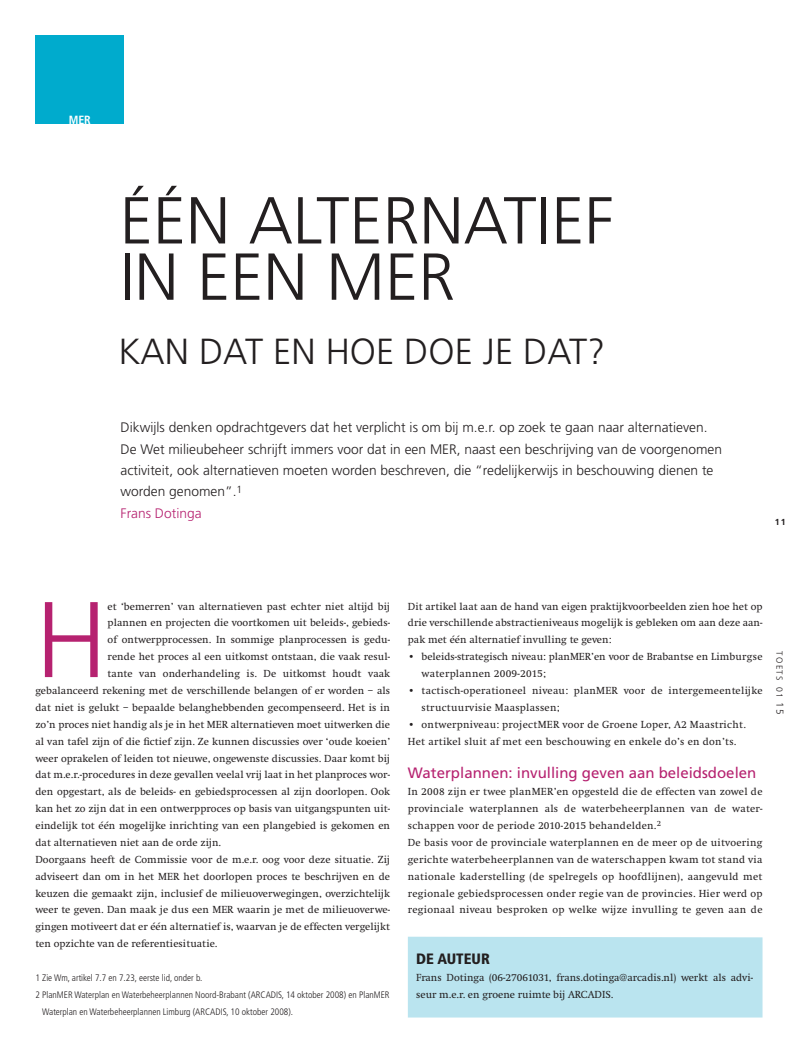
<style>
.page{position:relative;width:798px;height:1053px;background:#fff}
.page>*{position:absolute;margin:0;border:0;box-sizing:border-box;transform-origin:0 0}
._06_broodtekst_initi{font:300 107.38px "Frutiger";color:#b62270}
._02_Kop{font:300 66.25px "Frutiger";color:#231f20}
._01_chapeau{font:300 36.25px "Frutiger";color:#231f20}
._05_tussenkop{font:15px "Frutiger";color:#b62270}
._12_kaderkop{font:900 condensed 15px "Frutiger";color:#231f20}
._03_intro{font:300 13.75px/21.2px "Frutiger";color:#231f20}
._03_intro-2{font:300 13.75px "Frutiger";color:#b62270}
._00_rubriek{font:700 condensed 11.88px "Frutiger";color:#fff}
._06_broodtekst{font:10.62px/16.9px "Swift";letter-spacing:.025em;color:#231f20;text-align:justify}
._06_broodtekst_initi-2{font:10.62px "Swift";letter-spacing:.005em;color:#231f20}
._13_kadertekst{font:10.62px/16.9px "Swift";color:#231f20}
._06_broodtekst-2{font:10.62px/16.9px "Swift";color:#231f20}
._06_bijschrift{font:300 condensed 9.38px/16.9px "Frutiger";color:#231f20}
.t1{font:300 8.75px "Frutiger";letter-spacing:.14em;color:#231f20}
.t2{font:700 8.75px "Frutiger";color:#231f20}
.s1{font-size:10px}
</style>
<div class="page">
<div style="left:35px;top:35px;width:89px;height:89px;background:#00abcd"></div>
<div style="left:408px;top:936px;width:354px;height:81px;background:#bae4ef"></div>
<p class="_00_rubriek" style="left:69px;top:113px;width:24px">MER</p>
<p class="_02_Kop" style="left:120px;top:183px;width:495px">één alternatief</p>
<p class="_02_Kop" style="left:120px;top:239px;width:329px">in EEn MER</p>
<p class="_01_chapeau" style="left:118px;top:331px;width:216px">Kan date n hoedoe</p>
<p class="_01_chapeau" style="left:482px;top:331px;width:124px">jedat?</p>
<p class="_03_intro" style="left:120px;top:417px;width:602px">Dikwijls denken opdrachtgevers dat het verplicht is om bij m.e.r. op zoek te gaan naar alternatieven.<br>De Wet milieubeheer schrijft immers voor dat in een MER, naast een beschrijving van de voorgenomen activiteit, ook alternatieven moeten worden beschreven, die “redelijkerwijs in beschouwing dienen te worden genomen”.<sup>1</sup></p>
<p class="_03_intro-2" style="left:120px;top:505px;width:82px">Frans Dotinga</p>
<p class="t2" style="left:774px;top:517px;width:12px">11</p>
<p class="_06_broodtekst_initi" style="left:35px;top:579px;width:73px">H</p>
<p class="_06_broodtekst_initi-2" style="left:108px;top:600px;width:284px">et ‘bemerren’ van alternatieven past echter niet altijd bij</p>
<p class="_06_broodtekst_initi-2" style="left:108px;top:617px;width:284px">plannen en projecten die voortkomen uit beleids-, gebieds-</p>
<p class="_06_broodtekst_initi-2" style="left:108px;top:634px;width:284px">of ontwerpprocessen. In sommige planprocessen is gedu-</p>
<p class="_06_broodtekst_initi-2" style="left:108px;top:651px;width:284px">rende het proces al een uitkomst ontstaan, die vaak resul-</p>
<p class="_06_broodtekst_initi-2" style="left:108px;top:668px;width:284px">tante van onderhandeling is. De uitkomst houdt vaak</p>
<p class="_06_broodtekst_initi-2" style="left:35px;top:684px;width:356px">gebalanceerd rekening met de verschillende belangen of er worden – als</p>
<p class="_06_broodtekst_initi-2" style="left:35px;top:701px;width:356px">dat niet is gelukt – bepaalde belanghebbenden gecompenseerd. Het is in</p>
<p class="_06_broodtekst_initi-2" style="left:35px;top:718px;width:356px">zo’n proces niet handig als je in het MER alternatieven moet uitwerken die</p>
<p class="_06_broodtekst_initi-2" style="left:35px;top:735px;width:356px">al van tafel zijn of die fictief zijn. Ze kunnen discussies over ‘oude koeien’</p>
<p class="_06_broodtekst_initi-2" style="left:35px;top:752px;width:356px">weer oprakelen of leiden tot nieuwe, ongewenste discussies. Daar komt bij</p>
<p class="_06_broodtekst_initi-2" style="left:35px;top:769px;width:356px">dat m.e.r.-procedures in deze gevallen veelal vrij laat in het planproces wor-</p>
<p class="_06_broodtekst_initi-2" style="left:35px;top:786px;width:356px">den opgestart, als de beleids- en gebiedsprocessen al zijn doorlopen. Ook</p>
<p class="_06_broodtekst_initi-2" style="left:35px;top:803px;width:356px">kan het zo zijn dat in een ontwerpproces op basis van uitgangspunten uit-</p>
<p class="_06_broodtekst_initi-2" style="left:35px;top:819px;width:356px">eindelijk tot één mogelijke inrichting van een plangebied is gekomen en</p>
<p class="_06_broodtekst_initi-2" style="left:35px;top:836px;width:187px">dat alternatieven niet aan de orde zijn.</p>
<p class="_06_broodtekst" style="left:35px;top:851px;width:356px">Doorgaans heeft de Commissie voor de m.e.r. oog voor deze situatie. Zij adviseert dan om in het MER het doorlopen proces te beschrijven en de keuzen die gemaakt zijn, inclusief de milieuoverwegingen, overzichtelijk weer te geven. Dan maak je dus een MER waarin je met de milieuoverwe&shy;gingen motiveert dat er één alternatief is, waarvan je de effecten vergelijkt ten opzichte van de referentiesituatie.</p>
<p class="_06_bijschrift" style="left:35px;top:969px;width:168px">1 Zie Wm, artikel 7.7 en 7.23, eerste lid, onder b.</p>
<p class="_06_bijschrift" style="left:42px;top:986px;width:349px;text-indent:-7px">2 PlanMER Waterplan en Waterbeheerplannen Noord-Brabant (ARCADIS, 14 oktober 2008) en PlanMER<br>Waterplan en Waterbeheerplannen Limburg (ARCADIS, 10 oktober 2008).</p>
<p class="_06_broodtekst" style="left:407px;top:597px;width:356px">Dit artikel laat aan de hand van eigen praktijkvoorbeelden zien hoe het op drie verschillende abstractieniveaus mogelijk is gebleken om aan deze aan&shy;pak met één alternatief invulling te geven:</p>
<p class="_06_broodtekst-2" style="left:421px;top:648px;width:342px;text-indent:-14px">• beleids-strategisch niveau: planMER’en voor de Brabantse en Limburgse waterplannen 2009-2015;</p>
<p class="_06_broodtekst" style="left:421px;top:682px;width:342px;text-indent:-14px">• tactisch-operationeel niveau: planMER voor de intergemeentelijke structuurvisie Maasplassen;</p>
<p class="_06_broodtekst" style="left:407px;top:716px;width:339px">• ontwerpniveau: projectMER voor de Groene Loper, A2 Maastricht.</p>
<p class="_06_broodtekst" style="left:407px;top:732px;width:330px">Het artikel sluit af met een beschouwing en enkele do’s en don’ts.</p>
<p class="_05_tussenkop" style="left:407px;top:764px;width:350px">Waterplannen: invulling geven aan beleidsdoelen</p>
<p class="_06_broodtekst" style="left:407px;top:783px;width:356px">In 2008 zijn er twee planMER’en opgesteld die de effecten van zowel de provinciale waterplannen als de waterbeheerplannen van de water&shy;schappen voor de periode 2010-2015 behandelden.<sup>2</sup></p>
<p class="_06_broodtekst" style="left:407px;top:834px;width:356px">De basis voor de provinciale waterplannen en de meer op de uitvoering gerichte waterbeheerplannen van de waterschappen kwam tot stand via nationale kaderstelling (de spelregels op hoofdlijnen), aangevuld met regionale gebiedsprocessen onder regie van de provincies. Hier werd op regionaal niveau besproken op welke wijze invulling te geven aan de</p>
<p class="_12_kaderkop" style="left:416px;top:949px;width:75px">DE AUTEUr</p>
<p class="_13_kadertekst" style="left:416px;top:969px;width:338px">Frans Dotinga (06-27061031, frans.dotinga@arcadis.nl) werkt als advi&shy;seur m.e.r. en groene ruimte bij ARCADIS.</p>
<p class="t1" style="left:784px;top:651px;width:65px;rotate:90deg">TOETS 01 <span class="s1">15</span></p>
</div>
